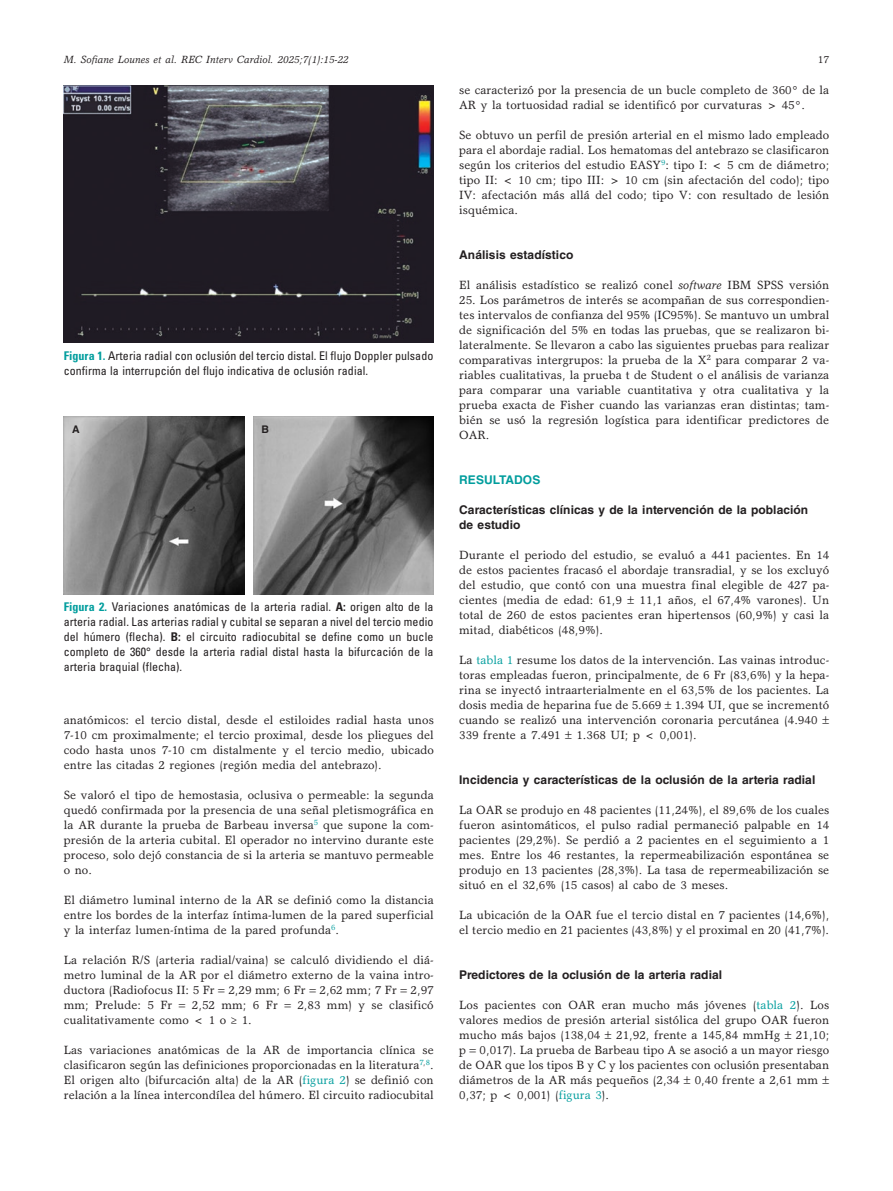
<style>
.page{position:relative;width:893px;height:1191px;background:#fff}
.page>*{position:absolute;margin:0;border:0;box-sizing:border-box;transform-origin:0 0}
.t1{font:12px/15px "Garth Graphic Std";letter-spacing:.005em;color:#231f20;text-align:justify}
.t2{font:condensed 12px/15px "Univers LT Std";letter-spacing:.005em;color:#231f20}
.t3{font:700 12px/15px "Helvetica LT Std";letter-spacing:.005em;color:#231f20}
.t4{font:700 12px "Helvetica LT Std";letter-spacing:.005em;color:#009d9d}
.t5{font:italic 10.5px "Garth Graphic Std";letter-spacing:.005em;color:#231f20}
.t6{font:10.5px "Garth Graphic Std";color:#231f20}
.t7{font:700 10.5px "Helvetica LT Std";color:#231f20}
.s1{font-weight:700;color:#009d9d}
.s2{font-weight:700}
.s3{color:#009d9d}
.s4{font-style:italic}
</style>
<div class="page">
<img style="left:64px;top:85px;width:370px;height:258px">
<img style="left:64px;top:417px;width:180px;height:177px">
<img style="left:253px;top:417px;width:181px;height:177px">
<p class="t5" style="left:64px;top:53px;width:286px">M. Sofiane Lounes et al. REC Interv Cardiol. 2025;7(1):15-22</p>
<p class="t6" style="left:818px;top:53px;width:13px">17</p>
<p class="t2" style="left:64px;top:348px;width:371px"><span class="s1">Figura 1.</span> Arteria radial con oclusión del tercio distal. El flujo Doppler pulsado confirma la interrupción del flujo indicativa de oclusión radial.</p>
<p class="t7" style="left:72px;top:423px;width:9px">A</p>
<p class="t7" style="left:261px;top:423px;width:9px">B</p>
<p class="t2" style="left:64px;top:599px;width:371px;text-align:justify"><span class="s1">Figura 2.</span> Variaciones anatómicas de la arteria radial. <span class="s2">A:</span> origen alto de la arteria radial. Las arterias radial y cubital se separan a nivel del tercio medio del húmero (flecha). <span class="s2">B:</span> el circuito radiocubital se define como un bucle completo de 360° desde la arteria radial distal hasta la bifurcación de la arteria braquial (flecha).</p>
<p class="t1" style="left:64px;top:712px;width:372px">anatómicos: el tercio distal, desde el estiloides radial hasta unos 7-10 cm proximalmente; el tercio proximal, desde los pliegues del codo hasta unos 7-10 cm distalmente y el tercio medio, ubicado entre las citadas 2 regiones (región media del antebrazo).</p>
<p class="t1" style="left:64px;top:787px;width:372px">Se valoró el tipo de hemostasia, oclusiva o permeable: la segunda quedó confirmada por la presencia de una señal pletismográfica en la AR durante la prueba de Barbeau inversa<sup>5</sup> que supone la com&shy;presión de la arteria cubital. El operador no intervino durante este proceso, solo dejó constancia de si la arteria se mantuvo permeable o no.</p>
<p class="t1" style="left:64px;top:892px;width:371px">El diámetro luminal interno de la AR se definió como la distancia entre los bordes de la interfaz íntima-lumen de la pared superficial y la interfaz lumen-íntima de la pared profunda<sup>6</sup>.</p>
<p class="t1" style="left:64px;top:952px;width:372px">La relación R/S (arteria radial/vaina) se calculó dividiendo el diá&shy;metro luminal de la AR por el diámetro externo de la vaina intro&shy;ductora (Radiofocus II: 5 Fr 2,29 mm; 6 Fr 2,62 mm; 7 Fr 2,97 mm; Prelude: 5 Fr</p>
<p class="t1" style="left:192px;top:997px;width:87px">2,52 mm; 6 Fr</p>
<p class="t1" style="left:297px;top:997px;width:138px">2,83 mm) y se clasificó</p>
<p class="t1" style="left:64px;top:1012px;width:189px">cualitativamente como &lt; 1 o ≥ 1.</p>
<p class="t1" style="left:64px;top:1042px;width:372px">Las variaciones anatómicas de la AR de importancia clínica se clasificaron según las definiciones proporcionadas en la literatura<sup>7</sup><sup>,</sup><sup>8</sup>.<br>El origen alto (bifurcación alta) de la AR (<span class="s3">figura 2</span>) se definió con relación a la línea intercondílea del húmero. El circuito radiocubital</p>
<p class="t1" style="left:459px;top:82px;width:371px">se caracterizó por la presencia de un bucle completo de 360° de la<br>AR y la tortuosidad radial se identificó por curvaturas &gt; 45°.</p>
<p class="t1" style="left:459px;top:127px;width:372px">Se obtuvo un perfil de presión arterial en el mismo lado empleado para el abordaje radial. Los hematomas del antebrazo se clasificaron según los criterios del estudio EASY<sup>9</sup>: tipo I: &lt; 5 cm de diámetro; tipo II: &lt; 10 cm; tipo III: &gt; 10 cm (sin afectación del codo); tipo IV: afectación más allá del codo; tipo V: con resultado de lesión isquémica.</p>
<p class="t3" style="left:459px;top:247px;width:116px">Análisis estadístico</p>
<p class="t1" style="left:459px;top:277px;width:371px">El análisis estadístico se realizó conel <span class="s4">software</span> IBM SPSS versión</p>
<p class="t1" style="left:459px;top:292px;width:372px">25. Los parámetros de interés se acompañan de sus correspondien&shy;tes intervalos de confianza del 95% (IC95%). Se mantuvo un umbral de significación del 5% en todas las pruebas, que se realizaron bi&shy;lateralmente. Se llevaron a cabo las siguientes pruebas para realizar comparativas intergrupos: la prueba de la X<sup>2</sup> para comparar 2 va&shy;riables cualitativas, la prueba t de Student o el análisis de varianza para comparar una variable cuantitativa y otra cualitativa y la prueba exacta de Fisher cuando las varianzas eran distintas; tam&shy;bién se usó la regresión logística para identificar predictores de OAR.</p>
<p class="t4" style="left:459px;top:472px;width:83px">RESULTADOS</p>
<p class="t3" style="left:459px;top:502px;width:351px">Características clínicas y de la intervención de la población de estudio</p>
<p class="t1" style="left:459px;top:547px;width:372px">Durante el periodo del estudio, se evaluó a 441 pacientes. En 14 de estos pacientes fracasó el abordaje transradial, y se los excluyó del estudio, que contó con una muestra final elegible de 427 pa&shy;cientes (media de edad: 61,9</p>
<p class="t1" style="left:459px;top:592px;width:371px;text-indent:180px">11,1 años, el 67,4% varones). Un total de 260 de estos pacientes eran hipertensos (60,9%) y casi la mitad, diabéticos (48,9%).</p>
<p class="t1" style="left:459px;top:652px;width:372px;text-align:left">La <span class="s3">tabla 1</span> resume los datos de la intervención. Las vainas introduc&shy;toras empleadas fueron, principalmente, de 6 Fr (83,6%) y la hepa&shy;rina se inyectó intraarterialmente en el 63,5% de los pacientes. La dosis media de heparina fue de 5.669 1.394 UI, que se incrementó cuando se realizó una intervención coronaria percutánea (4.940<br>339 frente a 7.491</p>
<p class="t1" style="left:576px;top:727px;width:122px">1.368 UI; p &lt; 0,001).</p>
<p class="t3" style="left:459px;top:772px;width:358px">Incidencia y características de la oclusión de la arteria radial</p>
<p class="t1" style="left:459px;top:802px;width:372px">La OAR se produjo en 48 pacientes (11,24%), el 89,6% de los cuales fueron asintomáticos, el pulso radial permaneció palpable en 14 pacientes (29,2%). Se perdió a 2 pacientes en el seguimiento a 1 mes. Entre los 46 restantes, la repermeabilización espontánea se produjo en 13 pacientes (28,3%). La tasa de repermeabilización se situó en el 32,6% (15 casos) al cabo de 3 meses.</p>
<p class="t1" style="left:459px;top:907px;width:371px">La ubicación de la OAR fue el tercio distal en 7 pacientes (14,6%), el tercio medio en 21 pacientes (43,8%) y el proximal en 20 (41,7%).</p>
<p class="t3" style="left:459px;top:967px;width:264px">Predictores de la oclusión de la arteria radial</p>
<p class="t1" style="left:459px;top:997px;width:371px">Los pacientes con OAR eran mucho más jóvenes (<span class="s3">tabla 2</span>). Los valores medios de presión arterial sistólica del grupo OAR fueron mucho más bajos (138,04</p>
<p class="t1" style="left:616px;top:1027px;width:165px">21,92, frente a 145,84 mmHg</p>
<p class="t1" style="left:459px;top:1027px;width:372px;text-indent:337px">21,10; p 0,017). La prueba de Barbeau tipo A se asoció a un mayor riesgo de OAR que los tipos B y C y los pacientes con oclusión presentaban diámetros de la AR más pequeños (2,34</p>
<p class="t1" style="left:695px;top:1072px;width:125px">0,40 frente a 2,61 mm</p>
<p class="t1" style="left:459px;top:1087px;width:151px">0,37; p &lt; 0,001) (<span class="s3">figura 3</span>).</p>
</div>
